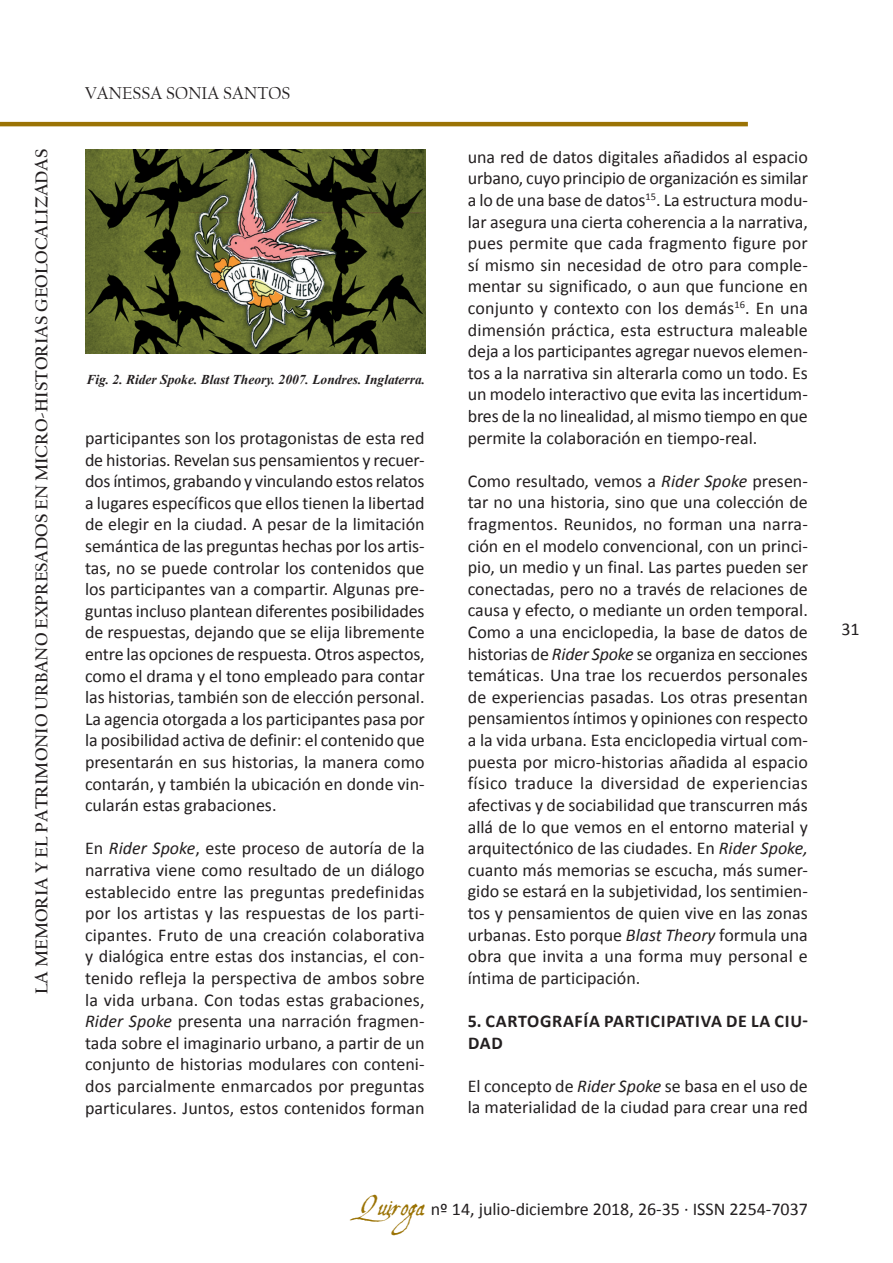
<style>
.page{position:relative;width:893px;height:1263px;background:#fff}
.page>*{position:absolute;margin:0;border:0;box-sizing:border-box;transform-origin:0 0}
.cuerpo_de_texto{font:18px/21.6px "Calibri";color:#231f20;text-align:justify}
.t1{font:700 18px "Californian FB";color:#231f20}
.ladillo{font:700 18px/21.6px "Calibri";letter-spacing:.04em;color:#231f20}
.t2{font:18px "Californian FB";color:#231f20}
.pie_de_foto{font:italic 700 13.5px "Times New Roman";color:#231f20}
.s1{font-style:italic}
.s2{font-family:"Aquiline";font-size:27px;color:#9b7305}
</style>
<div class="page">
<hr style="left:0;top:122px;width:748px;height:4px;background:#9b7305">
<img style="left:85px;top:149px;width:340px;height:204px">
<p class="t1" style="left:31px;top:994px;width:846px;rotate:-90deg">La Memoria Y El Patrimonio Urbano Expresados En Micro-historias Geolocalizadas</p>
<p class="t2" style="left:85px;top:83px;width:207px">VANESSA SONIA SANTOS</p>
<p class="pie_de_foto" style="left:86px;top:370px;width:340px">Fig. 2. Rider Spoke. Blast Theory. 2007. Londres. Inglaterra.</p>
<p class="cuerpo_de_texto" style="left:85px;top:426px;width:341px">participantes son los protagonistas de esta red de historias. Revelan sus pensamientos y recuer&shy;dos íntimos, grabando y vinculando estos relatos a lugares específicos que ellos tienen la libertad de elegir en la ciudad. A pesar de la limitación semántica de las preguntas hechas por los artis&shy;tas, no se puede controlar los contenidos que los participantes van a compartir. Algunas pre&shy;guntas incluso plantean diferentes posibilidades de respuestas, dejando que se elija libremente entre las opciones de respuesta. Otros aspectos, como el drama y el tono empleado para contar las historias, también son de elección personal.<br>La agencia otorgada a los participantes pasa por la posibilidad activa de definir: el contenido que presentarán en sus historias, la manera como contarán, y también la ubicación en donde vin&shy;cularán estas grabaciones.</p>
<p class="cuerpo_de_texto" style="left:85px;top:837px;width:341px">En <span class="s1">Rider Spoke</span>, este proceso de autoría de la narrativa viene como resultado de un diálogo establecido entre las preguntas predefinidas por los artistas y las respuestas de los parti&shy;cipantes. Fruto de una creación colaborativa y dialógica entre estas dos instancias, el con&shy;tenido refleja la perspectiva de ambos sobre la vida urbana. Con todas estas grabaciones, <span class="s1">Rider Spoke</span> presenta una narración fragmen&shy;tada sobre el imaginario urbano, a partir de un conjunto de historias modulares con conteni&shy;dos parcialmente enmarcados por preguntas particulares. Juntos, estos contenidos forman</p>
<p class="cuerpo_de_texto" style="left:468px;top:145px;width:342px">una red de datos digitales añadidos al espacio urbano, cuyo principio de organización es similar a lo de una base de datos<sup>15</sup>. La estructura modu&shy;lar asegura una cierta coherencia a la narrativa, pues permite que cada fragmento figure por sí mismo sin necesidad de otro para comple&shy;mentar su significado, o aun que funcione en conjunto y contexto con los demás<sup>16</sup>. En una dimensión práctica, esta estructura maleable deja a los participantes agregar nuevos elemen&shy;tos a la narrativa sin alterarla como un todo. Es un modelo interactivo que evita las incertidum&shy;bres de la no linealidad, al mismo tiempo en que permite la colaboración en tiempo-real.</p>
<p class="cuerpo_de_texto" style="left:468px;top:469px;width:342px">Como resultado, vemos a <span class="s1">Rider Spoke</span> presen&shy;tar no una historia, sino que una colección de fragmentos. Reunidos, no forman una narra&shy;ción en el modelo convencional, con un princi&shy;pio, un medio y un final. Las partes pueden ser conectadas, pero no a través de relaciones de causa y efecto, o mediante un orden temporal.<br>Como a una enciclopedia, la base de datos de historias de <span class="s1">Rider Spoke</span> se organiza en secciones temáticas. Una trae los recuerdos personales de experiencias pasadas. Los otras presentan pensamientos íntimos y opiniones con respecto a la vida urbana. Esta enciclopedia virtual com&shy;puesta por micro-historias añadida al espacio físico traduce la diversidad de experiencias afectivas y de sociabilidad que transcurren más allá de lo que vemos en el entorno material y arquitectónico de las ciudades. En <span class="s1">Rider Spoke, </span>cuanto más memorias se escucha, más sumer&shy;gido se estará en la subjetividad, los sentimien&shy;tos y pensamientos de quien vive en las zonas urbanas. Esto porque <span class="s1">Blast Theory</span> formula una obra que invita a una forma muy personal e íntima de participación.</p>
<p class="ladillo" style="left:468px;top:1009px;width:342px">5. CARTOGRAFÍA PARTICIPATIVA DE LA CIU-<br>DAD</p>
<p class="cuerpo_de_texto" style="left:468px;top:1074px;width:342px">El concepto de <span class="s1">Rider Spoke</span> se basa en el uso de la materialidad de la ciudad para crear una red</p>
<p class="cuerpo_de_texto" style="left:359px;top:1197px;width:451px"><span class="s2">Quiroga</span> nº 14, julio-diciembre 2018, 26-35 · ISSN 2254-7037</p>
<p class="cuerpo_de_texto" style="left:841px;top:617px;width:20px">31</p>
</div>
